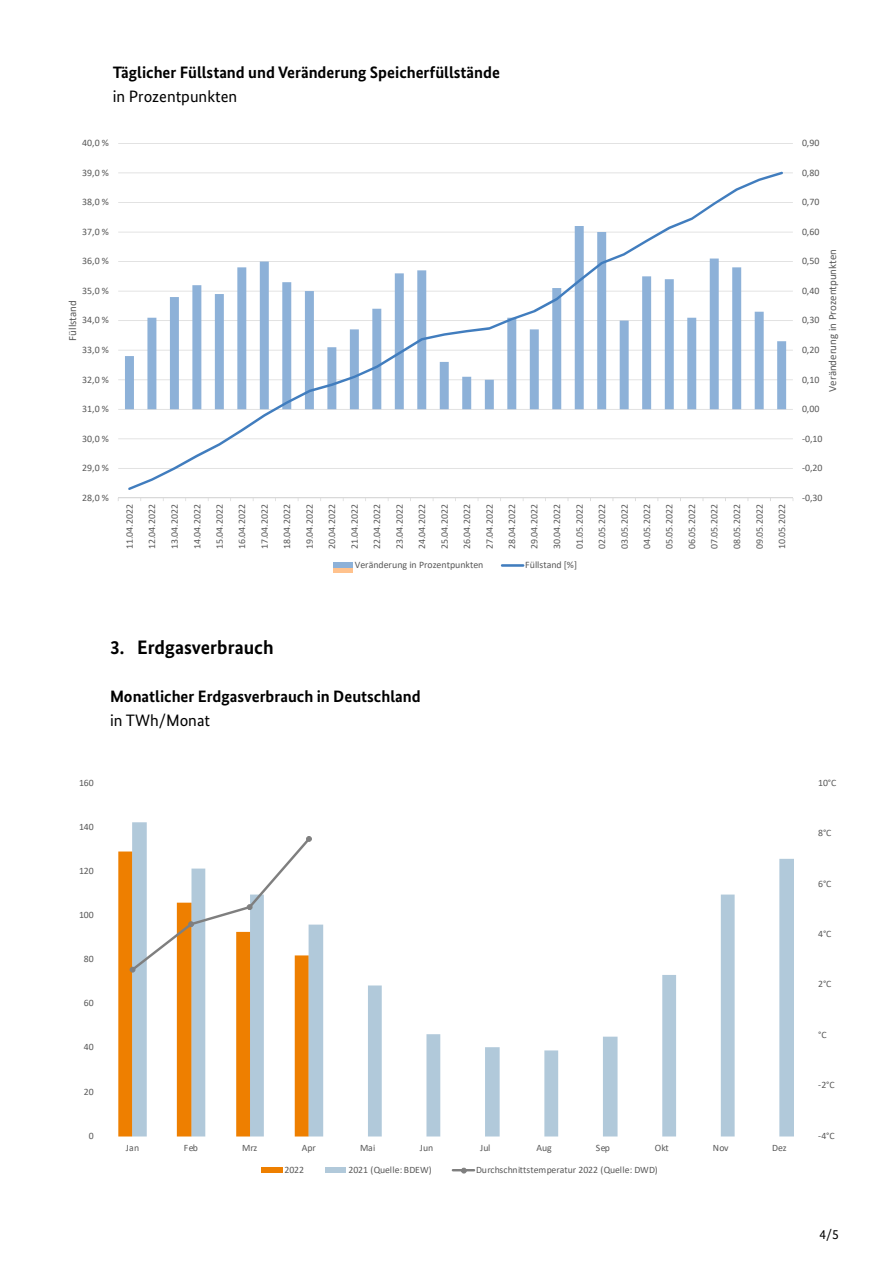
<style>
.page{position:relative;width:893px;height:1263px;background:#fff}
.page>*{position:absolute;margin:0;border:0;box-sizing:border-box;transform-origin:0 0}
.t1{font:700 19.5px "Bundes Sans";color:#000}
.t2{font:700 16.5px "Bundes Sans";color:#000}
.t3{font:16.5px "Bundes Sans";color:#000}
.t4{font:13.5px "Bundes Sans";color:#000}
.t5{font:10.95px "Calibri";letter-spacing:-.005em;color:#595959}
.t6{font:9.9px "Calibri";letter-spacing:-.005em;color:#595959}
.t7{font:9.75px "Calibri";letter-spacing:-.005em;color:#595959}
</style>
<div class="page">
<hr style="left:118px;top:468px;width:675px;height:1px;background:#d9d9d9">
<hr style="left:118px;top:438px;width:675px;height:1px;background:#d9d9d9">
<hr style="left:118px;top:409px;width:675px;height:1px;background:#d9d9d9">
<hr style="left:118px;top:379px;width:675px;height:1px;background:#d9d9d9">
<hr style="left:118px;top:350px;width:675px;height:1px;background:#d9d9d9">
<hr style="left:118px;top:320px;width:675px;height:1px;background:#d9d9d9">
<hr style="left:118px;top:291px;width:675px;height:1px;background:#d9d9d9">
<hr style="left:118px;top:261px;width:675px;height:1px;background:#d9d9d9">
<hr style="left:118px;top:232px;width:675px;height:1px;background:#d9d9d9">
<hr style="left:118px;top:202px;width:675px;height:1px;background:#d9d9d9">
<hr style="left:118px;top:172px;width:675px;height:1px;background:#d9d9d9">
<hr style="left:118px;top:143px;width:675px;height:1px;background:#d9d9d9">
<hr style="left:118px;top:497px;width:675px;height:1px;background:#d9d9d9">
<svg style="left:128px;top:172px;width:655px;height:318px"></svg>
<div style="left:332px;top:563px;width:21px;height:5px;background:#8db1d8"></div>
<hr style="left:501px;top:564px;width:23px;height:3px;background:#417dbe">
<div style="left:331px;top:568px;width:22px;height:5px;background:#ffc28d"></div>
<div style="left:321px;top:562px;width:12px;height:12px;background:#fff"></div>
<svg style="left:118px;top:822px;width:676px;height:352px"></svg>
<p class="t2" style="left:113px;top:62px;width:389px">Täglicher Füllstand und Veränderung Speicherfüllstände</p>
<p class="t3" style="left:113px;top:86px;width:126px">in Prozentpunkten</p>
<p class="t6" style="left:82px;top:136px;width:28px">40,0 %</p>
<p class="t6" style="left:802px;top:136px;width:19px">0,90</p>
<p class="t6" style="left:82px;top:166px;width:28px">39,0 %</p>
<p class="t6" style="left:802px;top:166px;width:19px">0,80</p>
<p class="t6" style="left:82px;top:195px;width:28px">38,0 %</p>
<p class="t6" style="left:802px;top:195px;width:19px">0,70</p>
<p class="t6" style="left:82px;top:225px;width:28px">37,0 %</p>
<p class="t6" style="left:802px;top:225px;width:19px">0,60</p>
<p class="t6" style="left:82px;top:254px;width:28px">36,0 %</p>
<p class="t6" style="left:82px;top:284px;width:28px">35,0 %</p>
<p class="t5" style="left:65px;top:341px;width:42px;rotate:-90deg">Füllstand</p>
<p class="t6" style="left:82px;top:313px;width:28px">34,0 %</p>
<p class="t6" style="left:82px;top:343px;width:28px">33,0 %</p>
<p class="t6" style="left:82px;top:372px;width:28px">32,0 %</p>
<p class="t6" style="left:802px;top:254px;width:19px">0,50</p>
<p class="t6" style="left:802px;top:284px;width:19px">0,40</p>
<p class="t6" style="left:802px;top:313px;width:19px">0,30</p>
<p class="t6" style="left:802px;top:343px;width:19px">0,20</p>
<p class="t6" style="left:802px;top:372px;width:19px">0,10</p>
<p class="t5" style="left:825px;top:392px;width:144px;rotate:-90deg">Veränderung in Prozentpunkten</p>
<p class="t6" style="left:82px;top:402px;width:28px">31,0 %</p>
<p class="t6" style="left:802px;top:402px;width:19px">0,00</p>
<p class="t6" style="left:82px;top:431px;width:28px">30,0 %</p>
<p class="t6" style="left:802px;top:431px;width:22px">-0,10</p>
<p class="t6" style="left:82px;top:461px;width:28px">29,0 %</p>
<p class="t6" style="left:802px;top:461px;width:22px">-0,20</p>
<p class="t6" style="left:82px;top:490px;width:28px">28,0 %</p>
<p class="t6" style="left:802px;top:490px;width:22px">-0,30</p>
<p class="t6" style="left:123px;top:549px;width:46px;rotate:-90deg">11.04.2022</p>
<p class="t6" style="left:145px;top:549px;width:46px;rotate:-90deg">12.04.2022</p>
<p class="t6" style="left:168px;top:549px;width:46px;rotate:-90deg">13.04.2022</p>
<p class="t6" style="left:190px;top:549px;width:46px;rotate:-90deg">14.04.2022</p>
<p class="t6" style="left:213px;top:549px;width:46px;rotate:-90deg">15.04.2022</p>
<p class="t6" style="left:235px;top:549px;width:46px;rotate:-90deg">16.04.2022</p>
<p class="t6" style="left:258px;top:549px;width:46px;rotate:-90deg">17.04.2022</p>
<p class="t6" style="left:280px;top:549px;width:46px;rotate:-90deg">18.04.2022</p>
<p class="t6" style="left:303px;top:549px;width:46px;rotate:-90deg">19.04.2022</p>
<p class="t6" style="left:325px;top:549px;width:46px;rotate:-90deg">20.04.2022</p>
<p class="t6" style="left:348px;top:549px;width:46px;rotate:-90deg">21.04.2022</p>
<p class="t6" style="left:370px;top:549px;width:46px;rotate:-90deg">22.04.2022</p>
<p class="t6" style="left:393px;top:549px;width:46px;rotate:-90deg">23.04.2022</p>
<p class="t6" style="left:415px;top:549px;width:46px;rotate:-90deg">24.04.2022</p>
<p class="t6" style="left:438px;top:549px;width:46px;rotate:-90deg">25.04.2022</p>
<p class="t6" style="left:460px;top:549px;width:46px;rotate:-90deg">26.04.2022</p>
<p class="t6" style="left:482px;top:549px;width:46px;rotate:-90deg">27.04.2022</p>
<p class="t6" style="left:505px;top:549px;width:46px;rotate:-90deg">28.04.2022</p>
<p class="t6" style="left:527px;top:549px;width:46px;rotate:-90deg">29.04.2022</p>
<p class="t6" style="left:550px;top:549px;width:46px;rotate:-90deg">30.04.2022</p>
<p class="t6" style="left:573px;top:549px;width:46px;rotate:-90deg">01.05.2022</p>
<p class="t6" style="left:595px;top:549px;width:46px;rotate:-90deg">02.05.2022</p>
<p class="t6" style="left:617px;top:549px;width:46px;rotate:-90deg">03.05.2022</p>
<p class="t6" style="left:640px;top:549px;width:46px;rotate:-90deg">04.05.2022</p>
<p class="t6" style="left:662px;top:549px;width:46px;rotate:-90deg">05.05.2022</p>
<p class="t6" style="left:685px;top:549px;width:46px;rotate:-90deg">06.05.2022</p>
<p class="t6" style="left:707px;top:549px;width:46px;rotate:-90deg">07.05.2022</p>
<p class="t6" style="left:730px;top:549px;width:46px;rotate:-90deg">08.05.2022</p>
<p class="t6" style="left:752px;top:549px;width:46px;rotate:-90deg">09.05.2022</p>
<p class="t6" style="left:775px;top:549px;width:46px;rotate:-90deg">10.05.2022</p>
<p class="t6" style="left:355px;top:558px;width:130px">Veränderung in Prozentpunkten</p>
<p class="t6" style="left:525px;top:558px;width:53px">Füllstand [%]</p>
<p class="t1" style="left:110px;top:635px;width:165px">3. Erdgasverbrauch</p>
<p class="t2" style="left:110px;top:686px;width:312px">Monatlicher Erdgasverbrauch in Deutschland</p>
<p class="t3" style="left:110px;top:710px;width:102px">in TWh/Monat</p>
<p class="t7" style="left:79px;top:776px;width:16px">160</p>
<p class="t7" style="left:79px;top:820px;width:16px">140</p>
<p class="t7" style="left:79px;top:864px;width:16px">120</p>
<p class="t7" style="left:79px;top:908px;width:16px">100</p>
<p class="t7" style="left:84px;top:952px;width:11px">80</p>
<p class="t7" style="left:84px;top:996px;width:11px">60</p>
<p class="t7" style="left:84px;top:1040px;width:11px">40</p>
<p class="t7" style="left:84px;top:1084px;width:11px">20</p>
<p class="t7" style="left:89px;top:1128px;width:6px">0</p>
<p class="t7" style="left:126px;top:1141px;width:15px">Jan</p>
<p class="t7" style="left:184px;top:1141px;width:16px">Feb</p>
<p class="t7" style="left:242px;top:1141px;width:17px">Mrz</p>
<p class="t7" style="left:302px;top:1141px;width:15px">Apr</p>
<p class="t7" style="left:360px;top:1141px;width:17px">Mai</p>
<p class="t7" style="left:420px;top:1141px;width:15px">Jun</p>
<p class="t7" style="left:480px;top:1141px;width:12px">Jul</p>
<p class="t7" style="left:537px;top:1141px;width:17px">Aug</p>
<p class="t7" style="left:596px;top:1141px;width:16px">Sep</p>
<p class="t7" style="left:655px;top:1141px;width:15px">Okt</p>
<p class="t7" style="left:713px;top:1141px;width:17px">Nov</p>
<p class="t7" style="left:772px;top:1141px;width:16px">Dez</p>
<p class="t7" style="left:285px;top:1163px;width:21px">2022</p>
<p class="t7" style="left:348px;top:1163px;width:85px">2021 (Quelle: BDEW)</p>
<p class="t7" style="left:476px;top:1163px;width:183px">Durchschnittstemperatur 2022 (Quelle: DWD)</p>
<p class="t7" style="left:818px;top:776px;width:20px">10°C</p>
<p class="t7" style="left:818px;top:826px;width:15px">8°C</p>
<p class="t7" style="left:818px;top:876px;width:15px">6°C</p>
<p class="t7" style="left:818px;top:927px;width:15px">4°C</p>
<p class="t7" style="left:818px;top:977px;width:15px">2°C</p>
<p class="t7" style="left:818px;top:1028px;width:10px">°C</p>
<p class="t7" style="left:818px;top:1078px;width:18px">-2°C</p>
<p class="t7" style="left:818px;top:1128px;width:18px">-4°C</p>
<h3 class="t4" style="left:819px;top:1226px;width:21px">4/5</h3>
</div>
